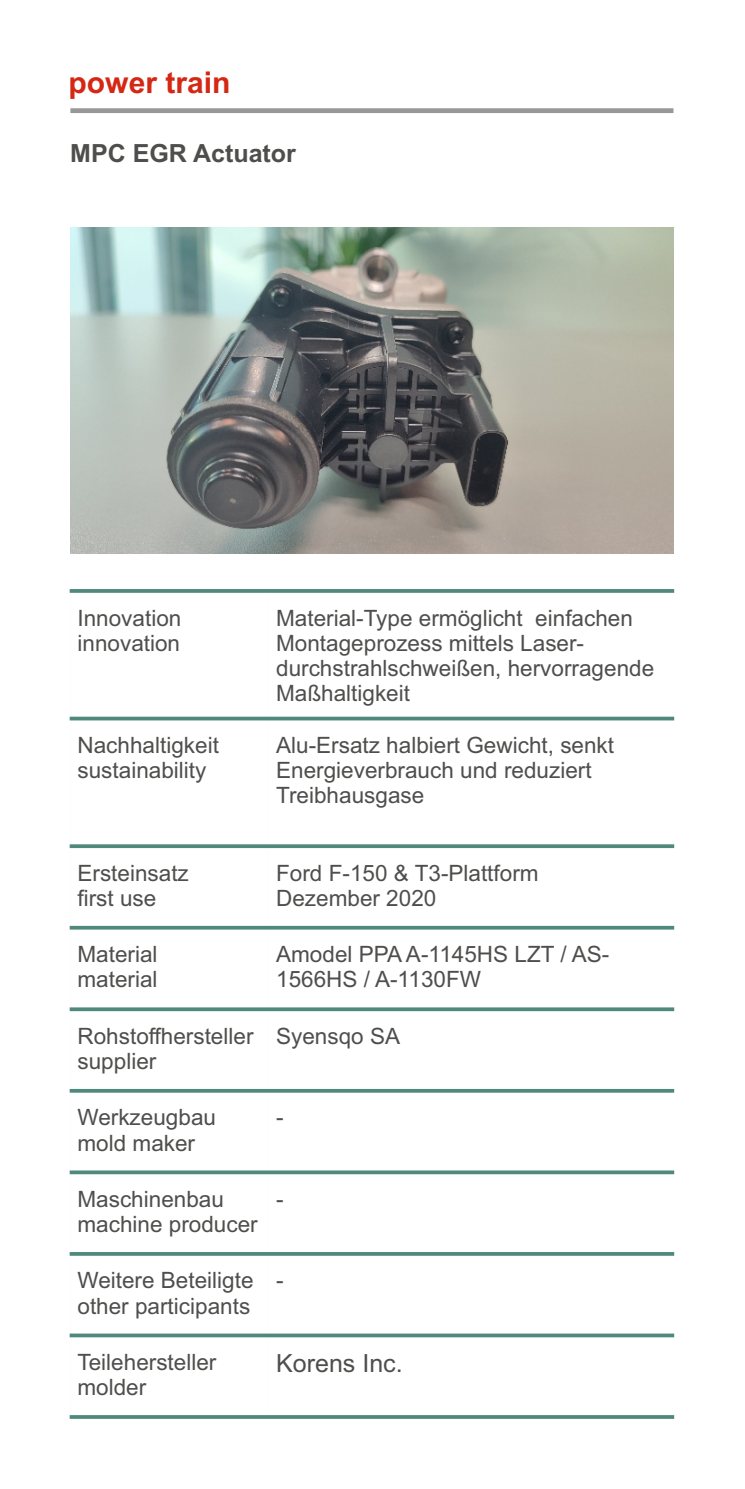
<style>
.page{position:relative;width:745px;height:1489px;background:#fff}
.page>*{position:absolute;margin:0;border:0;box-sizing:border-box;transform-origin:0 0}
.t1{font:700 30px "Arial";color:#d42814}
.t2{font:700 25px "Arial";color:#4e4e4d}
.t3{font:25px "Arial";color:#4e4e4d}
.t4{font:22.5px/25.2px "Arial";color:#4e4e4d}
</style>
<div class="page">
<div style="left:70px;top:108px;width:603px;height:5px;background:#989899"></div>
<svg style="left:70px;top:1415px;width:603px;height:3px;fill:#4e897c"></svg>
<svg style="left:70px;top:1333px;width:603px;height:4px;fill:#4e897c"></svg>
<hr style="left:70px;top:1252px;width:603px;height:3px;background:#4e897c">
<svg style="left:70px;top:1170px;width:603px;height:4px;fill:#4e897c"></svg>
<hr style="left:70px;top:1089px;width:603px;height:3px;background:#4e897c">
<svg style="left:70px;top:1007px;width:603px;height:4px;fill:#4e897c"></svg>
<svg style="left:70px;top:925px;width:603px;height:4px;fill:#4e897c"></svg>
<svg style="left:70px;top:844px;width:603px;height:4px;fill:#4e897c"></svg>
<svg style="left:70px;top:716px;width:603px;height:4px;fill:#4e897c"></svg>
<svg style="left:70px;top:589px;width:603px;height:4px;fill:#538c80"></svg>
<img style="left:70px;top:227px;width:603px;height:326px">
<h1 class="t1" style="left:69px;top:71px;width:163px">power train</h1>
<p class="t2" style="left:70px;top:143px;width:227px">MPC EGR Actuator</p>
<p class="t4" style="left:77px;top:607px;width:105px">Innovation innovation</p>
<p class="t4" style="left:276px;top:607px;width:379px">Material-Type ermöglicht einfachen<br>Montageprozess mittels Laser&shy;durchstrahlschweißen, hervorragende<br>Maßhaltigkeit</p>
<p class="t4" style="left:77px;top:734px;width:143px">Nachhaltigkeit sustainability</p>
<p class="t4" style="left:276px;top:734px;width:339px">Alu-Ersatz halbiert Gewicht, senkt<br>Energieverbrauch und reduziert<br>Treibhausgase</p>
<p class="t4" style="left:77px;top:862px;width:113px">Ersteinsatz first use</p>
<p class="t4" style="left:276px;top:862px;width:264px">Ford F-150 &amp; T3-Plattform<br>Dezember 2020</p>
<p class="t4" style="left:77px;top:943px;width:82px">Material material</p>
<p class="t4" style="left:276px;top:943px;width:334px">Amodel PPA A-1145HS LZT / AS-<br>1566HS / A-1130FW</p>
<p class="t4" style="left:77px;top:1025px;width:324px">Rohstoffhersteller Syensqo SA</p>
<p class="t4" style="left:77px;top:1050px;width:80px">supplier</p>
<p class="t4" style="left:77px;top:1106px;width:140px">Werkzeugbau mold maker</p>
<p class="t4" style="left:276px;top:1106px;width:9px">-</p>
<p class="t4" style="left:77px;top:1188px;width:148px">Maschinenbau</p>
<p class="t4" style="left:276px;top:1188px;width:9px">-</p>
<p class="t4" style="left:77px;top:1213px;width:182px">machine producer</p>
<p class="t4" style="left:77px;top:1269px;width:207px">Weitere Beteiligte -</p>
<p class="t4" style="left:77px;top:1294px;width:174px">other participants</p>
<p class="t4" style="left:77px;top:1351px;width:140px">Teilehersteller molder</p>
<p class="t3" style="left:276px;top:1353px;width:128px">Korens Inc.</p>
</div>
